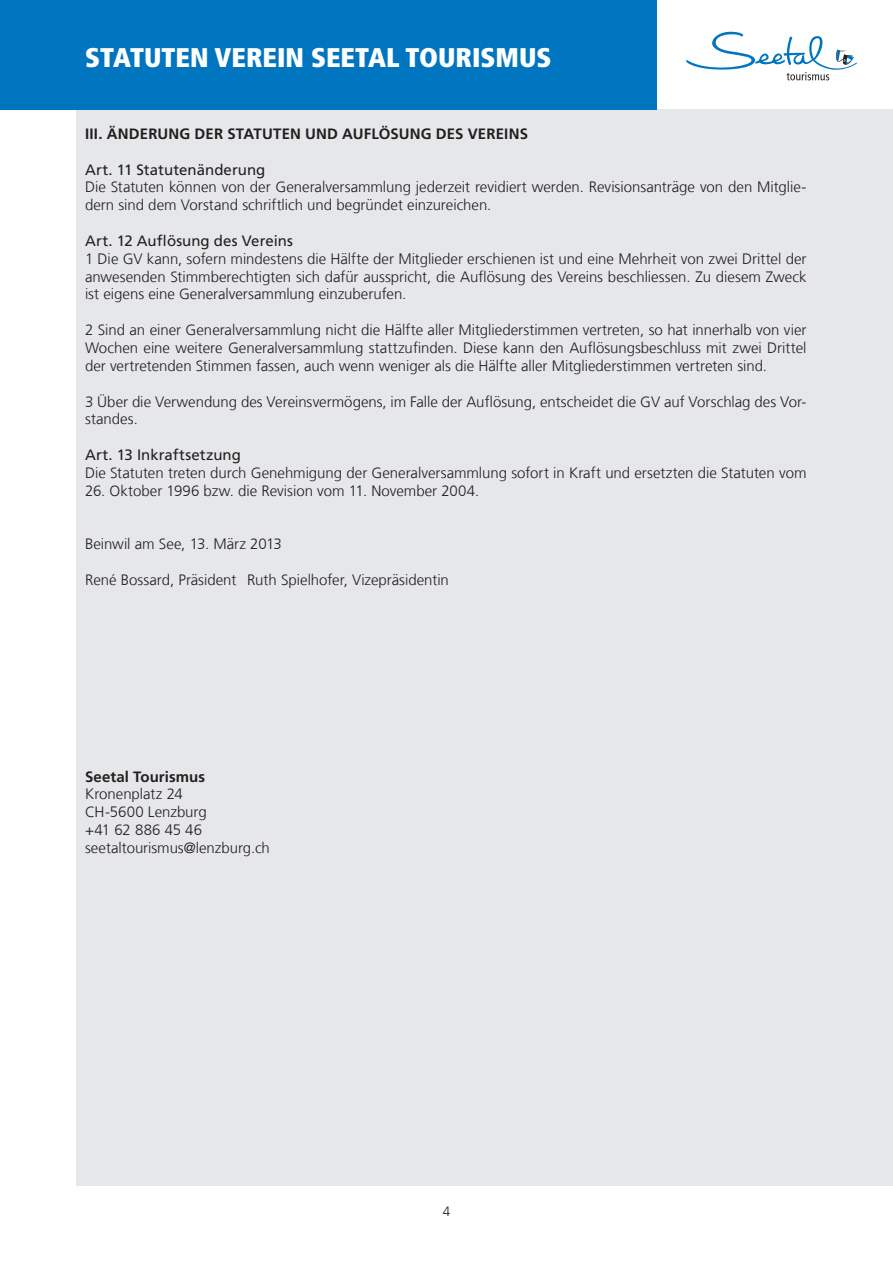
<style>
.page{position:relative;width:893px;height:1263px;background:#fff}
.page>*{position:absolute;margin:0;border:0;box-sizing:border-box;transform-origin:0 0}
.t1{font:900 condensed 27px "Frutiger";color:#fff}
.t2{font:300 15px/17.9px "Frutiger LT Com";color:#231f20}
.t3{font:15px "Frutiger LT Com";letter-spacing:.005em;color:#231f20}
.t4{font:700 15px "Frutiger LT Com";letter-spacing:.01em;color:#231f20}
.t5{font:300 13.5px "Frutiger LT Com";color:#231f20}
</style>
<div class="page">
<div style="left:77px;top:109px;width:816px;height:1077px;background:#e6e7e9"></div>
<svg style="left:686px;top:32px;width:171px;height:48px"></svg>
<div style="left:0;top:0;width:657px;height:109px;background:#0075bf"></div>
<p class="t1" style="left:85px;top:41px;width:468px">STATUTEN VEREIN SEETAL TOURISMUS</p>
<p class="t4" style="left:85px;top:125px;width:444px">III. ÄNDERUNG DER STATUTEN UND AUFLÖSUNG DES VEREINS</p>
<p class="t3" style="left:85px;top:160px;width:182px">Art. 11 Statutenänderung</p>
<p class="t2" style="left:85px;top:178px;width:723px">Die Statuten können von der Generalversammlung jederzeit revidiert werden. Revisionsanträge von den Mitglie&shy;dern sind dem Vorstand schriftlich und begründet einzureichen.</p>
<p class="t3" style="left:85px;top:232px;width:210px">Art. 12 Auflösung des Vereins</p>
<p class="t2" style="left:85px;top:250px;width:723px;text-align:justify">1 Die GV kann, sofern mindestens die Hälfte der Mitglieder erschienen ist und eine Mehrheit von zwei Drittel der anwesenden Stimmberechtigten sich dafür ausspricht, die Auflösung des Vereins beschliessen. Zu diesem Zweck ist eigens eine Generalversammlung einzuberufen.</p>
<p class="t2" style="left:85px;top:321px;width:723px;text-align:justify">2 Sind an einer Generalversammlung nicht die Hälfte aller Mitgliederstimmen vertreten, so hat innerhalb von vier Wochen eine weitere Generalversammlung stattzufinden. Diese kann den Auflösungsbeschluss mit zwei Drittel der vertretenden Stimmen fassen, auch wenn weniger als die Hälfte aller Mitgliederstimmen vertreten sind.</p>
<p class="t2" style="left:85px;top:393px;width:723px">3 Über die Verwendung des Vereinsvermögens, im Falle der Auflösung, entscheidet die GV auf Vorschlag des Vor&shy;standes.</p>
<p class="t3" style="left:85px;top:446px;width:157px">Art. 13 Inkraftsetzung</p>
<p class="t2" style="left:85px;top:464px;width:723px">Die Statuten treten durch Genehmigung der Generalversammlung sofort in Kraft und ersetzten die Statuten vom</p>
<p class="t2" style="left:85px;top:482px;width:396px">26. Oktober 1996 bzw. die Revision vom 11. November 2004.</p>
<p class="t2" style="left:85px;top:535px;width:198px">Beinwil am See, 13. März 2013</p>
<p class="t2" style="left:85px;top:571px;width:365px">René Bossard, Präsident Ruth Spielhofer, Vizepräsidentin</p>
<p class="t4" style="left:85px;top:767px;width:122px">Seetal Tourismus</p>
<p class="t2" style="left:85px;top:785px;width:99px">Kronenplatz 24</p>
<p class="t2" style="left:85px;top:803px;width:123px">CH-5600 Lenzburg</p>
<p class="t2" style="left:85px;top:821px;width:119px">+41 62 886 45 46</p>
<p class="t2" style="left:85px;top:839px;width:186px">seetaltourismus@lenzburg.ch</p>
<p class="t5" style="left:443px;top:1204px;width:9px">4</p>
</div>
